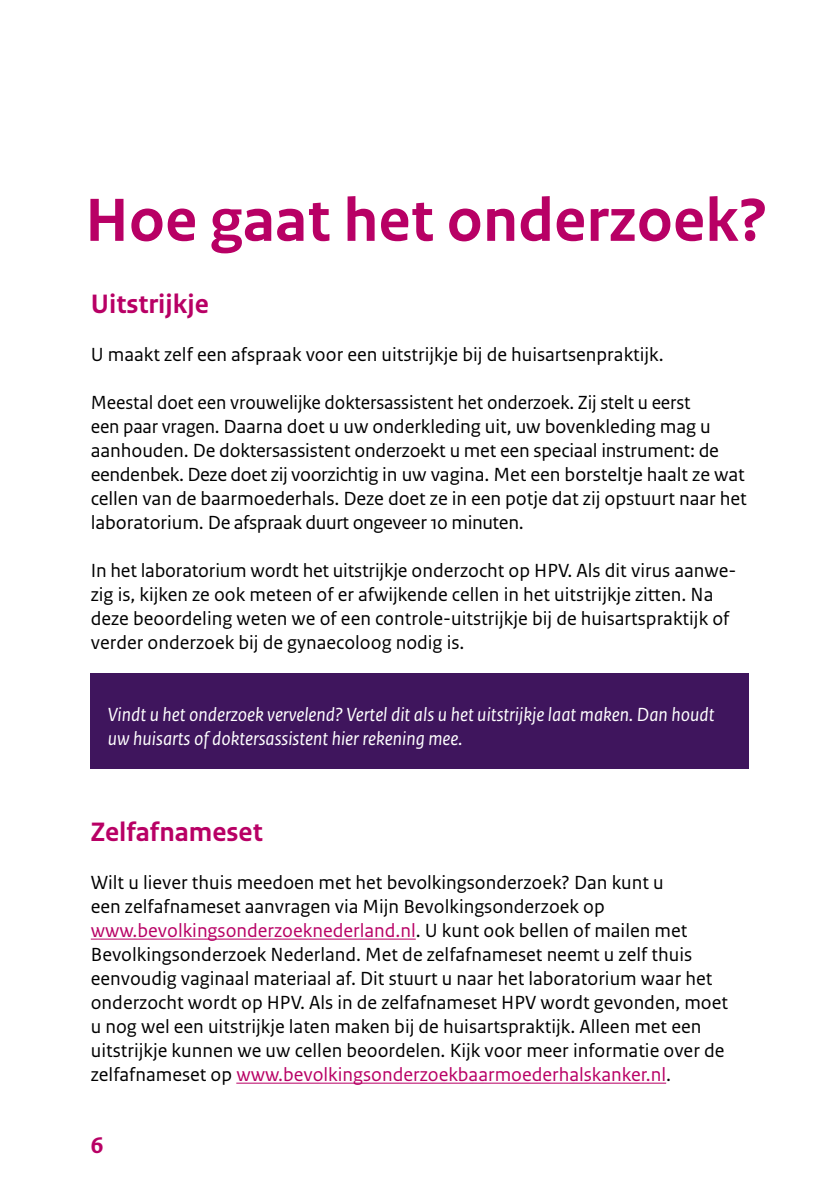
<style>
.page{position:relative;width:840px;height:1191px;background:#fff}
.page>*{position:absolute;margin:0;border:0;box-sizing:border-box;transform-origin:0 0}
.H2_KOP{font:700 64px "Rijksoverheid Sans Text";color:#b80065}
.H3_Subkop{font:700 28px "Rijksoverheid Sans Text";color:#b80065}
.t1{font:700 24px "Rijksoverheid Sans Text";color:#b80065}
.P_Platte_tekst{font:20px/24px "Rijksoverheid Sans Text";color:#000}
.P_Kadertekstje{font:italic 20px/24px "Rijksoverheid Sans Text";color:#fff}
.s1{color:#b80065}
</style>
<div class="page">
<div style="left:91px;top:673px;width:657px;height:96px;background:#3f155d"></div>
<hr style="left:91px;top:938px;width:324px;height:1px;background:#b80065">
<hr style="left:236px;top:1082px;width:429px;height:1px;background:#b80065">
<h2 class="H2_KOP" style="left:85px;top:184px;width:684px">Hoe gaat het onderzoek?</h2>
<h3 class="H3_Subkop" style="left:91px;top:288px;width:119px">Uitstrijkje</h3>
<p class="P_Platte_tekst" style="left:91px;top:343px;width:574px">U maakt zelf een afspraak voor een uitstrijkje bij de huisartsenpraktijk.</p>
<p class="P_Platte_tekst" style="left:91px;top:391px;width:657px">Meestal doet een vrouwelijke doktersassistent het onderzoek. Zij stelt u eerst<br>een paar vragen. Daarna doet u uw onderkleding uit, uw bovenkleding mag u aanhouden. De doktersassistent onderzoekt u met een speciaal instrument: de eendenbek. Deze doet zij voorzichtig in uw vagina. Met een borsteltje haalt ze wat cellen van de baarmoederhals. Deze doet ze in een potje dat zij opstuurt naar het laboratorium. De afspraak duurt ongeveer 10 minuten.</p>
<p class="P_Platte_tekst" style="left:91px;top:559px;width:646px">In het laboratorium wordt het uitstrijkje onderzocht op HPV. Als dit virus aanwe&shy;zig is, kijken ze ook meteen of er afwijkende cellen in het uitstrijkje zitten. Na deze beoordeling weten we of een controle-uitstrijkje bij de huisartspraktijk of verder onderzoek bij de gynaecoloog nodig is.</p>
<p class="P_Kadertekstje" style="left:108px;top:703px;width:607px">Vindt u het onderzoek vervelend? Vertel dit als u het uitstrijkje laat maken. Dan houdt uw huisarts of doktersassistent hier rekening mee.</p>
<h3 class="H3_Subkop" style="left:91px;top:816px;width:173px">Zelfafnameset</h3>
<p class="P_Platte_tekst" style="left:91px;top:871px;width:638px">Wilt u liever thuis meedoen met het bevolkingsonderzoek? Dan kunt u<br>een zelfafnameset aanvragen via Mijn Bevolkingsonderzoek op <span class="s1">www.bevolkingsonderzoeknederland.nl</span>. U kunt ook bellen of mailen met Bevolkingsonderzoek Nederland. Met de zelfafnameset neemt u zelf thuis eenvoudig vaginaal materiaal af. Dit stuurt u naar het laboratorium waar het onderzocht wordt op HPV. Als in de zelfafnameset HPV wordt gevonden, moet u nog wel een uitstrijkje laten maken bij de huisartspraktijk. Alleen met een uitstrijkje kunnen we uw cellen beoordelen. Kijk voor meer informatie over de zelfafnameset op <span class="s1">www.bevolkingsonderzoekbaarmoederhalskanker.nl</span>.</p>
<p class="t1" style="left:91px;top:1131px;width:14px">6</p>
</div>
